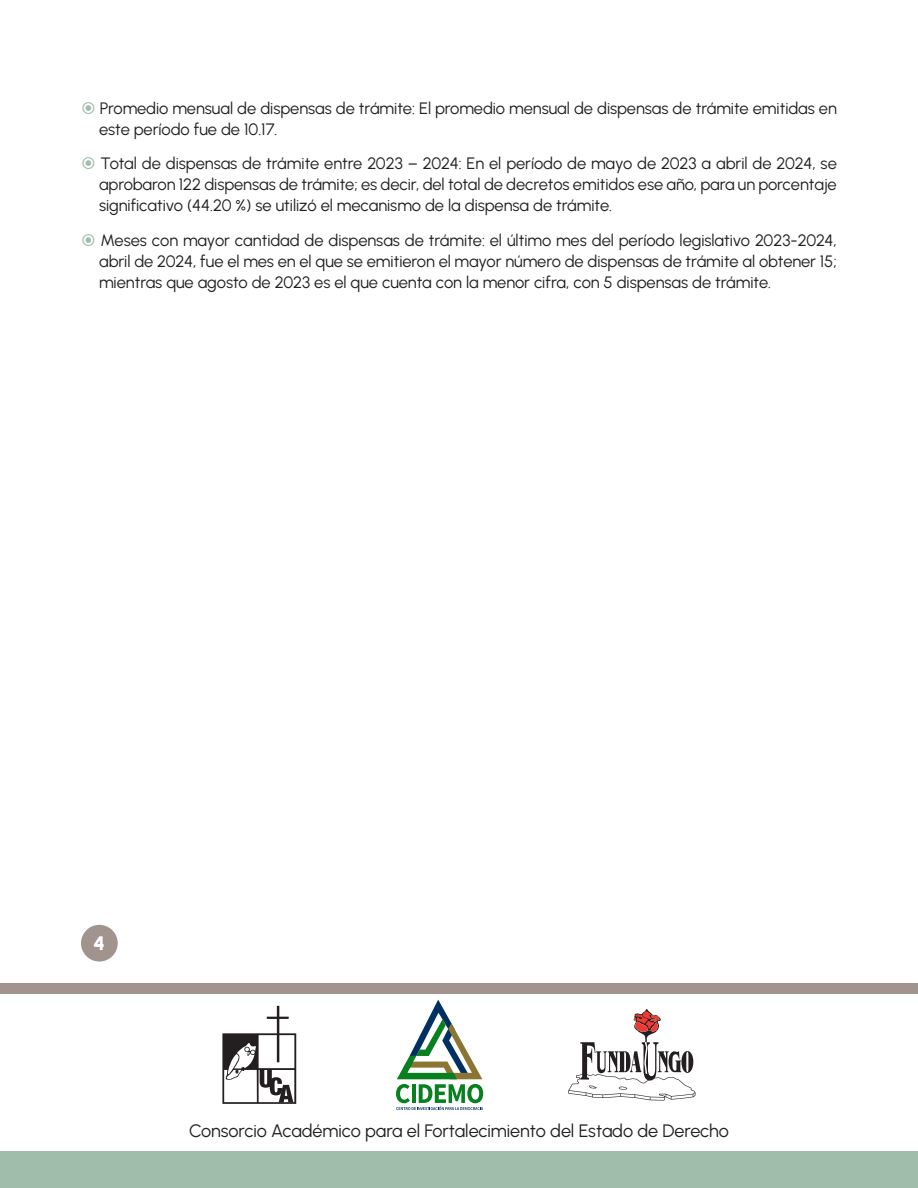
<style>
.page{position:relative;width:918px;height:1188px;background:#fff}
.page>*{position:absolute;margin:0;border:0;box-sizing:border-box;transform-origin:0 0}
.t1{font:800 19.5px "Urbanist";color:#fff}
.t2{font:18px "Urbanist";letter-spacing:-.005em;color:#231f20}
.t3{font:16.5px/21px "Urbanist";letter-spacing:-.005em;color:#231f20;text-align:justify}
</style>
<div class="page">
<div style="left:0;top:983px;width:918px;height:11px;background:#a1938e"></div>
<div style="left:0;top:1151px;width:918px;height:37px;background:#a0bdac"></div>
<svg style="left:568px;top:1009px;width:128px;height:92px"></svg>
<svg style="left:222px;top:1006px;width:74px;height:98px"></svg>
<svg style="left:396px;top:1000px;width:87px;height:110px"></svg>
<div style="left:81px;top:925px;width:37px;height:37px;background:#a1938e;border-radius:50%"></div>
<p class="t3" style="left:99px;top:97px;width:739px">Promedio mensual de dispensas de trámite: El promedio mensual de dispensas de trámite emitidas en este período fue de 10.17.</p>
<p class="t3" style="left:99px;top:153px;width:739px">Total de dispensas de trámite entre 2023 – 2024: En el período de mayo de 2023 a abril de 2024, se aprobaron 122 dispensas de trámite; es decir, del total de decretos emitidos ese año, para un porcentaje significativo (44.20 %) se utilizó el mecanismo de la dispensa de trámite.</p>
<p class="t3" style="left:99px;top:229px;width:739px">Meses con mayor cantidad de dispensas de trámite: el último mes del período legislativo 2023-2024, abril de 2024, fue el mes en el que se emitieron el mayor número de dispensas de trámite al obtener 15; mientras que agosto de 2023 es el que cuenta con la menor cifra, con 5 dispensas de trámite.</p>
<p class="t1" style="left:94px;top:930px;width:13px">4</p>
<p class="t2" style="left:189px;top:1119px;width:541px">Consorcio Académico para el Fortalecimiento del Estado de Derecho</p>
</div>
